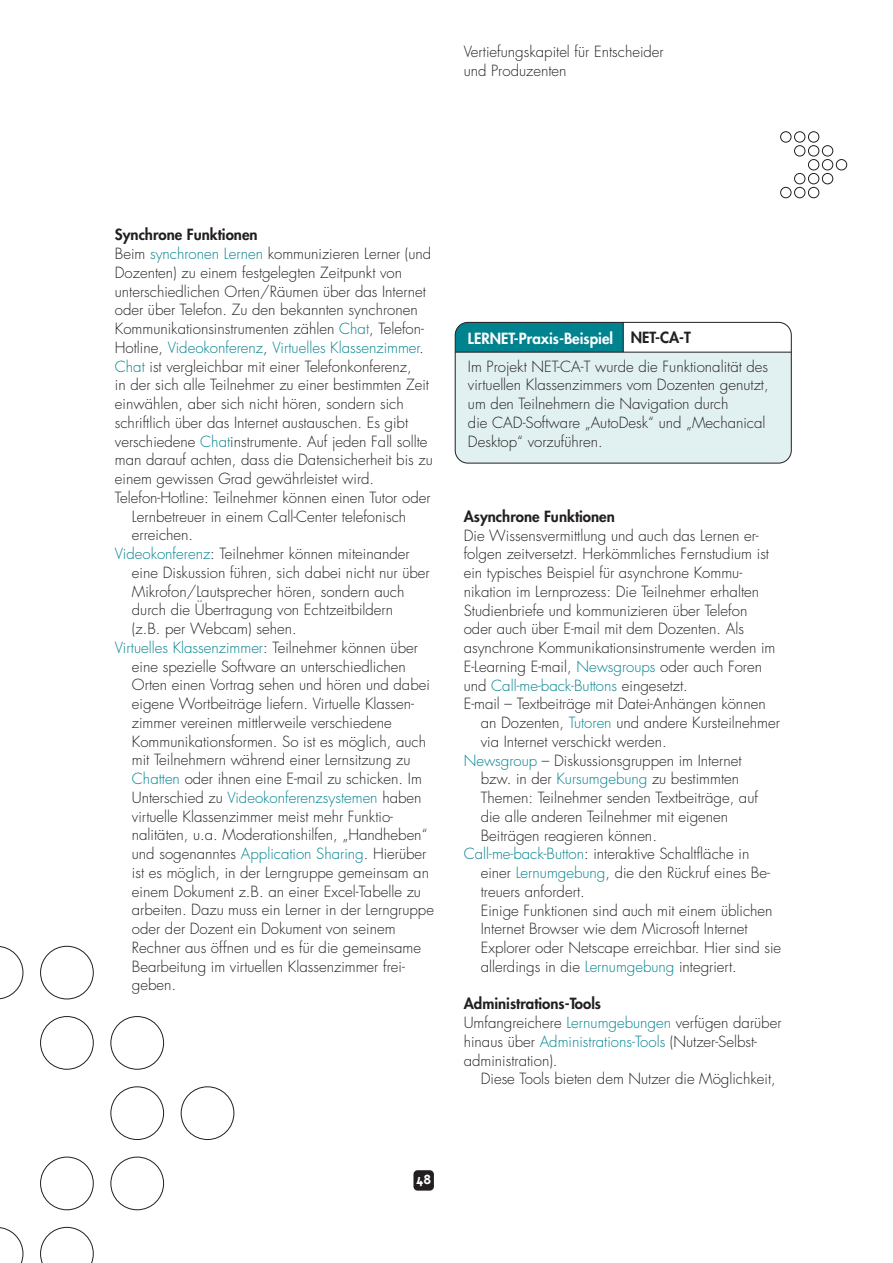
<style>
.page{position:relative;width:893px;height:1263px;background:#fff}
.page>*{position:absolute;margin:0;border:0;box-sizing:border-box;transform-origin:0 0}
.t1{font:700 15.3px "Triplex Serif";color:#fff}
.t2{font:300 15px/18.8px "Futura";color:#231f20}
.t3{font:300 15px "Futura";color:#00828f}
.t4{font:800 15px "Futura";color:#231f20}
.t5{font:800 15px "Futura";color:#fff}
.s1{color:#00828f}
.s2{color:#231f20}
.s3{font-weight:800}
</style>
<div class="page">
<div style="left:413px;top:1170px;width:21px;height:21px;background:#231f20;border-radius:4px"></div>
<svg style="left:0;top:946px;width:23px;height:53px"></svg>
<div style="left:40px;top:1016px;width:53px;height:53px;background:#fff;border:1px solid #231f20;border-radius:50%"></div>
<div style="left:111px;top:1087px;width:53px;height:53px;background:#fff;border:1px solid #231f20;border-radius:50%"></div>
<div style="left:40px;top:1157px;width:53px;height:53px;background:#fff;border:1px solid #231f20;border-radius:50%"></div>
<svg style="left:0;top:1227px;width:23px;height:36px"></svg>
<div style="left:40px;top:946px;width:53px;height:53px;background:#fff;border:1px solid #231f20;border-radius:50%"></div>
<div style="left:111px;top:1016px;width:53px;height:53px;background:#fff;border:1px solid #231f20;border-radius:50%"></div>
<div style="left:181px;top:1087px;width:53px;height:53px;background:#fff;border:1px solid #231f20;border-radius:50%"></div>
<div style="left:111px;top:1157px;width:53px;height:53px;background:#fff;border:1px solid #231f20;border-radius:50%"></div>
<svg style="left:40px;top:1227px;width:53px;height:36px"></svg>
<svg style="left:780px;top:131px;width:67px;height:67px"></svg>
<svg style="left:455px;top:322px;width:336px;height:142px;background:#c9e1e2"></svg>
<p class="t2" style="left:463px;top:44px;width:201px">Vertiefungskapitel für Entscheider und Produzenten</p>
<p class="t4" style="left:115px;top:228px;width:144px">Synchrone Funktionen</p>
<p class="t2" style="left:115px;top:246px;width:318px">Beim <span class="s1">synchronen Lernen</span> kommunizieren Lerner (und</p>
<p class="t2" style="left:115px;top:264px;width:289px">Dozenten) zu einem festgelegten Zeitpunkt von</p>
<p class="t2" style="left:115px;top:283px;width:312px">unterschiedlichen Orten/Räumen über das Internet</p>
<p class="t2" style="left:115px;top:302px;width:304px">oder über Telefon. Zu den bekannten synchronen</p>
<p class="t2" style="left:115px;top:321px;width:310px">Kommunikationsinstrumenten zählen <span class="s1">Chat</span>, Telefon-</p>
<p class="t3" style="left:115px;top:340px;width:310px"><span class="s2">Hotline,</span> Videokonferenz<span class="s2">,</span> Virtuelles Klassenzimmer<span class="s2">.</span></p>
<p class="t2" style="left:115px;top:358px;width:298px"><span class="s1">Chat</span> ist vergleichbar mit einer Telefonkonferenz,</p>
<p class="t2" style="left:115px;top:377px;width:316px">in der sich alle Teilnehmer zu einer bestimmten Zeit</p>
<p class="t2" style="left:115px;top:396px;width:290px">einwählen, aber sich nicht hören, sondern sich</p>
<p class="t2" style="left:115px;top:414px;width:295px">schriftlich über das Internet austauschen. Es gibt</p>
<p class="t2" style="left:115px;top:433px;width:314px">verschiedene <span class="s1">Chat</span>instrumente. Auf jeden Fall sollte</p>
<p class="t2" style="left:115px;top:452px;width:319px">man darauf achten, dass die Datensicherheit bis zu</p>
<p class="t2" style="left:115px;top:471px;width:261px">einem gewissen Grad gewährleistet wird.</p>
<p class="t2" style="left:115px;top:489px;width:317px">Telefon-Hotline: Teilnehmer können einen Tutor oder</p>
<p class="t2" style="left:132px;top:508px;width:276px">Lernbetreuer in einem Call-Center telefonisch</p>
<p class="t2" style="left:132px;top:527px;width:63px">erreichen.</p>
<p class="t2" style="left:115px;top:546px;width:296px"><span class="s1">Videokonferenz</span>: Teilnehmer können miteinander</p>
<p class="t2" style="left:132px;top:564px;width:299px">eine Diskussion führen, sich dabei nicht nur über</p>
<p class="t2" style="left:132px;top:583px;width:274px">Mikrofon/Lautsprecher hören, sondern auch</p>
<p class="t2" style="left:132px;top:602px;width:263px">durch die Übertragung von Echtzeitbildern</p>
<p class="t2" style="left:132px;top:621px;width:166px">(z.B. per Webcam) sehen.</p>
<p class="t3" style="left:115px;top:640px;width:304px">Virtuelles Klassenzimmer<span class="s2">: Teilnehmer können über</span></p>
<p class="t2" style="left:132px;top:658px;width:275px">eine spezielle Software an unterschiedlichen</p>
<p class="t2" style="left:132px;top:677px;width:299px">Orten einen Vortrag sehen und hören und dabei</p>
<p class="t2" style="left:132px;top:696px;width:284px">eigene Wortbeiträge liefern. Virtuelle Klassen-</p>
<p class="t2" style="left:132px;top:714px;width:261px">zimmer vereinen mittlerweile verschiedene</p>
<p class="t2" style="left:132px;top:733px;width:296px">Kommunikationsformen. So ist es möglich, auch</p>
<p class="t2" style="left:132px;top:752px;width:280px">mit Teilnehmern während einer Lernsitzung zu</p>
<p class="t2" style="left:132px;top:771px;width:291px"><span class="s1">Chatten</span> oder ihnen eine E-mail zu schicken. Im</p>
<p class="t3" style="left:132px;top:790px;width:291px"><span class="s2">Unterschied zu</span> Videokonferenzsystemen <span class="s2">haben</span></p>
<p class="t2" style="left:132px;top:808px;width:263px">virtuelle Klassenzimmer meist mehr Funktio-</p>
<p class="t2" style="left:132px;top:827px;width:297px">nalitäten, u.a. Moderationshilfen, „Handheben“</p>
<p class="t2" style="left:132px;top:846px;width:296px">und sogenanntes <span class="s1">Application Sharing</span>. Hierüber</p>
<p class="t2" style="left:132px;top:864px;width:298px">ist es möglich, in der Lerngruppe gemeinsam an</p>
<p class="t2" style="left:132px;top:883px;width:290px">einem Dokument z.B. an einer Excel-Tabelle zu</p>
<p class="t2" style="left:132px;top:902px;width:303px">arbeiten. Dazu muss ein Lerner in der Lerngruppe</p>
<p class="t2" style="left:132px;top:921px;width:265px">oder der Dozent ein Dokument von seinem</p>
<p class="t2" style="left:132px;top:939px;width:290px">Rechner aus öffnen und es für die gemeinsame</p>
<p class="t2" style="left:132px;top:958px;width:274px">Bearbeitung im virtuellen Klassenzimmer frei-</p>
<p class="t2" style="left:132px;top:977px;width:46px">geben.</p>
<p class="t5" style="left:468px;top:331px;width:224px">LERNET-Praxis-Beispiel <span class="s2">NET-CA-T</span></p>
<p class="t2" style="left:468px;top:358px;width:302px">Im Projekt NET-CA-T wurde die Funktionalität des virtuellen Klassenzimmers vom Dozenten genutzt, um den Teilnehmern die Navigation durch<br>die CAD-Software „AutoDesk“ und „Mechanical Desktop“ vorzuführen.</p>
<p class="t4" style="left:463px;top:509px;width:153px">Asynchrone Funktionen</p>
<p class="t2" style="left:463px;top:527px;width:296px">Die Wissensvermittlung und auch das Lernen er-</p>
<p class="t2" style="left:463px;top:546px;width:307px">folgen zeitversetzt. Herkömmliches Fernstudium ist</p>
<p class="t2" style="left:463px;top:565px;width:280px">ein typisches Beispiel für asynchrone Kommu-</p>
<p class="t2" style="left:463px;top:583px;width:297px">nikation im Lernprozess: Die Teilnehmer erhalten</p>
<p class="t2" style="left:463px;top:602px;width:285px">Studienbriefe und kommunizieren über Telefon</p>
<p class="t2" style="left:463px;top:621px;width:282px">oder auch über E-mail mit dem Dozenten. Als</p>
<p class="t2" style="left:463px;top:640px;width:313px">asynchrone Kommunikationsinstrumente werden im</p>
<p class="t2" style="left:463px;top:658px;width:300px">E-Learning E-mail, <span class="s1">Newsgroups</span> oder auch Foren</p>
<p class="t3" style="left:463px;top:678px;width:226px"><span class="s2">und</span> Call-me-back-Buttons <span class="s2">eingesetzt.</span></p>
<p class="t2" style="left:463px;top:696px;width:303px">E-mail – Textbeiträge mit Datei-Anhängen können</p>
<p class="t2" style="left:480px;top:715px;width:300px">an Dozenten, <span class="s1">Tutoren</span> und andere Kursteilnehmer</p>
<p class="t2" style="left:480px;top:733px;width:187px">via Internet verschickt werden.</p>
<p class="t2" style="left:463px;top:752px;width:279px"><span class="s1">Newsgroup</span> – Diskussionsgruppen im Internet</p>
<p class="t2" style="left:480px;top:771px;width:260px">bzw. in der <span class="s1">Kursumgebung</span> zu bestimmten</p>
<p class="t2" style="left:480px;top:790px;width:279px">Themen: Teilnehmer senden Textbeiträge, auf</p>
<p class="t2" style="left:480px;top:808px;width:249px">die alle anderen Teilnehmer mit eigenen</p>
<p class="t2" style="left:480px;top:827px;width:178px">Beiträgen reagieren können.</p>
<p class="t2" style="left:463px;top:846px;width:287px"><span class="s1">Call-me-back-Button</span>: interaktive Schaltfläche in</p>
<p class="t2" style="left:480px;top:865px;width:291px">einer <span class="s1">Lernumgebung</span>, die den Rückruf eines Be-</p>
<p class="t2" style="left:480px;top:883px;width:106px">treuers anfordert.</p>
<p class="t2" style="left:480px;top:902px;width:293px">Einige Funktionen sind auch mit einem üblichen</p>
<p class="t2" style="left:480px;top:921px;width:268px">Internet Browser wie dem Microsoft Internet</p>
<p class="t2" style="left:480px;top:940px;width:302px">Explorer oder Netscape erreichbar. Hier sind sie</p>
<p class="t2" style="left:480px;top:958px;width:257px">allerdings in die <span class="s1">Lernumgebung</span> integriert.</p>
<p class="t2" style="left:463px;top:996px;width:319px"><span class="s3">Administrations-Tools<br></span>Umfangreichere <span class="s1">Lernumgebungen</span> verfügen darüber hinaus über <span class="s1">Administrations-Tools</span> (Nutzer-Selbst&shy;administration).</p>
<p class="t2" style="left:480px;top:1071px;width:296px">Diese Tools bieten dem Nutzer die Möglichkeit,</p>
<p class="t1" style="left:416px;top:1173px;width:17px">48</p>
</div>
